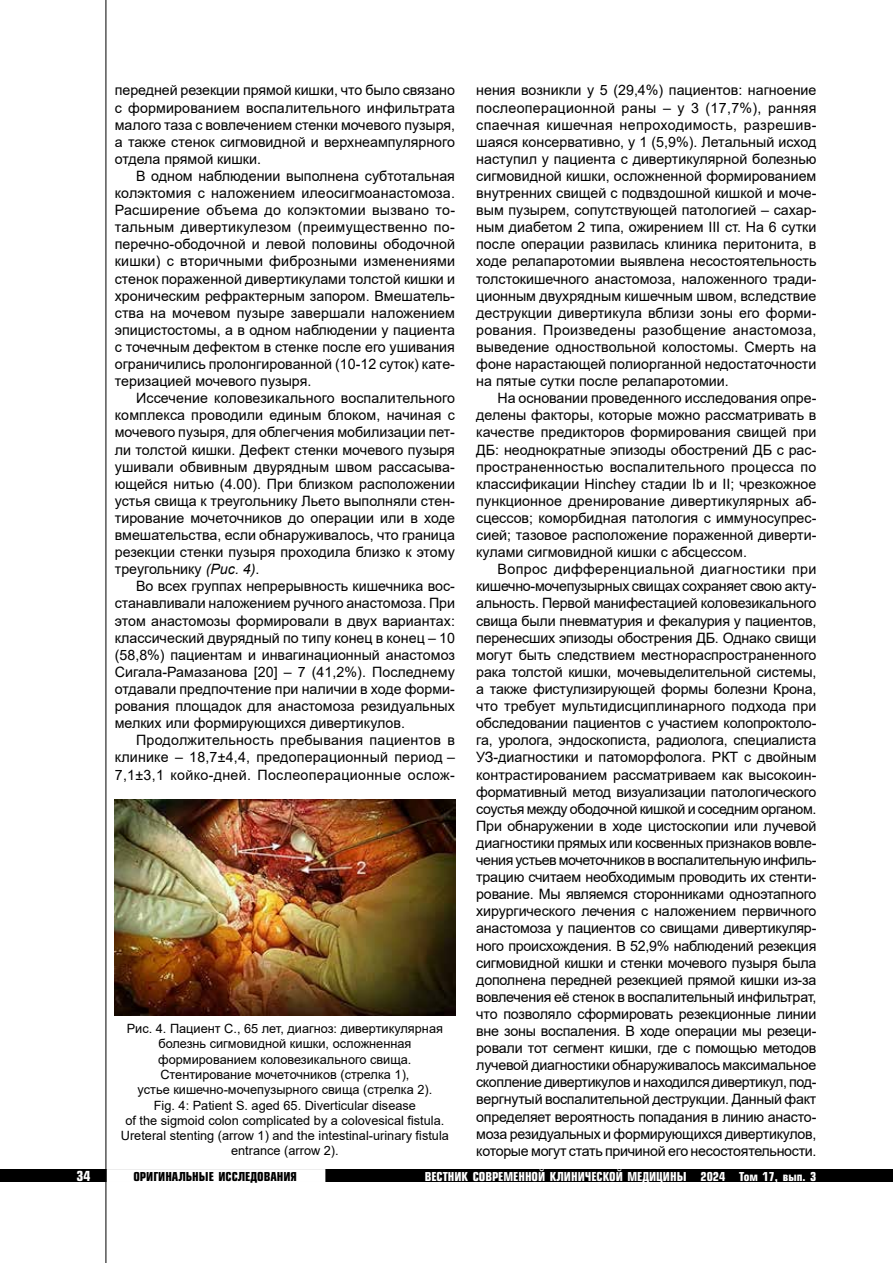
<style>
.page{position:relative;width:893px;height:1263px;background:#fff}
.page>*{position:absolute;margin:0;border:0;box-sizing:border-box;transform-origin:0 0}
.t1{font:14.25px/17.1px "Arial";color:#000;text-align:justify}
.t2{font:700 13.5px "Europe Cond";color:#fff}
.t3{font:12.75px/15.3px "Arial";color:#000;text-align:center}
.t4{font:700 12px "Europe Cond";color:#fff}
.t5{font:700 12px "Europe Cond";color:#000}
.s1{font-style:italic}
</style>
<div class="page">
<div style="left:0;top:1169px;width:893px;height:13px;background:#000"></div>
<div style="left:107px;top:1169px;width:218px;height:13px;background:#fff;border:2px solid #fff"></div>
<hr style="left:106px;top:0;width:1px;height:1263px;background:#000">
<img style="left:115px;top:799px;width:340px;height:216px">
<p class="t1" style="left:115px;top:82px;width:342px">передней резекции прямой кишки, что было связано с формированием воспалительного инфильтрата малого таза с вовлечением стенки мочевого пузыря, а также стенок сигмовидной и верхнеампулярного отдела прямой кишки.</p>
<p class="t1" style="left:115px;top:167px;width:342px;text-indent:21px">В одном наблюдении выполнена субтотальная колэктомия с наложением илеосигмоанастомоза.<br>Расширение объема до колэктомии вызвано то&shy;тальным дивертикулезом (преимущественно по&shy;перечно-ободочной и левой половины ободочной кишки) с вторичными фиброзными изменениями стенок пораженной дивертикулами толстой кишки и хроническим рефрактерным запором. Вмешатель&shy;ства на мочевом пузыре завершали наложением эпицистостомы, а в одном наблюдении у пациента с точечным дефектом в стенке после его ушивания ограничились пролонгированной (10-12 суток) кате&shy;теризацией мочевого пузыря.</p>
<p class="t1" style="left:115px;top:390px;width:342px;text-indent:21px">Иссечение коловезикального воспалительного комплекса проводили единым блоком, начиная с мочевого пузыря, для облегчения мобилизации пет&shy;ли толстой кишки. Дефект стенки мочевого пузыря ушивали обвивным двурядным швом рассасыва&shy;ющейся нитью (4.00). При близком расположении устья свища к треугольнику Льето выполняли стен&shy;тирование мочеточников до операции или в ходе вмешательства, если обнаруживалось, что граница резекции стенки пузыря проходила близко к этому треугольнику <span class="s1">(Рис. 4)</span>.</p>
<p class="t1" style="left:115px;top:578px;width:342px;text-indent:21px">Во всех группах непрерывность кишечника вос&shy;станавливали наложением ручного анастомоза. При этом анастомозы формировали в двух вариантах: классический двурядный по типу конец в конец – 10 (58,8%) пациентам и инвагинационный анастомоз Сигала-Рамазанова [20] – 7 (41,2%). Последнему отдавали предпочтение при наличии в ходе форми&shy;рования площадок для анастомоза резидуальных мелких или формирующихся дивертикулов.</p>
<p class="t1" style="left:115px;top:732px;width:342px;text-indent:21px">Продолжительность пребывания пациентов в клинике – 18,7±4,4, предоперационный период – 7,1±3,1 койко-дней. Послеоперационные ослож-</p>
<p class="t3" style="left:121px;top:1021px;width:330px">Рис. 4. Пациент С., 65 лет, диагноз: дивертикулярная болезнь сигмовидной кишки, осложненная формированием коловезикального свища.<br>Стентирование мочеточников (стрелка 1),<br>устье кишечно-мочепузырного свища (стрелка 2).<br>Fig. 4: Patient S. aged 65. Diverticular disease<br>of the sigmoid colon complicated by a colovesical fistula.<br>Ureteral stenting (arrow 1) and the intestinal-urinary fistula entrance (arrow 2).</p>
<p class="t1" style="left:476px;top:82px;width:342px">нения возникли у 5 (29,4%) пациентов: нагноение послеоперационной раны – у 3 (17,7%), ранняя спаечная кишечная непроходимость, разрешив&shy;шаяся консервативно, у 1 (5,9%). Летальный исход наступил у пациента с дивертикулярной болезнью сигмовидной кишки, осложненной формированием внутренних свищей с подвздошной кишкой и моче&shy;вым пузырем, сопутствующей патологией – сахар&shy;ным диабетом 2 типа, ожирением III ст. На 6 сутки после операции развилась клиника перитонита, в ходе релапаротомии выявлена несостоятельность толстокишечного анастомоза, наложенного тради&shy;ционным двухрядным кишечным швом, вследствие деструкции дивертикула вблизи зоны его форми&shy;рования. Произведены разобщение анастомоза, выведение одноствольной колостомы. Смерть на фоне нарастающей полиорганной недостаточности на пятые сутки после релапаротомии.</p>
<p class="t1" style="left:476px;top:390px;width:342px;text-indent:21px">На основании проведенного исследования опре&shy;делены факторы, которые можно рассматривать в качестве предикторов формирования свищей при ДБ: неоднократные эпизоды обострений ДБ с рас&shy;пространенностью воспалительного процесса по классификации Hinchey стадии Ib и II; чрезкожное пункционное дренирование дивертикулярных аб&shy;сцессов; коморбидная патология с иммуносупрес&shy;сией; тазовое расположение пораженной диверти&shy;кулами сигмовидной кишки с абсцессом.</p>
<p class="t1" style="left:476px;top:561px;width:342px;text-indent:21px">Вопрос дифференциальной диагностики при кишечно-мочепузырных свищах сохраняет свою акту&shy;альность. Первой манифестацией коловезикального свища были пневматурия и фекалурия у пациентов, перенесших эпизоды обострения ДБ. Однако свищи могут быть следствием местнораспространенного рака толстой кишки, мочевыделительной системы, а также фистулизирующей формы болезни Крона, что требует мультидисциплинарного подхода при обследовании пациентов с участием колопроктоло&shy;га, уролога, эндоскописта, радиолога, специалиста УЗ-диагностики и патоморфолога. РКТ с двойным контрастированием рассматриваем как высокоин&shy;формативный метод визуализации патологического соустья между ободочной кишкой и соседним органом.<br>При обнаружении в ходе цистоскопии или лучевой диагностики прямых или косвенных признаков вовле&shy;чения устьев мочеточников в воспалительную инфиль&shy;трацию считаем необходимым проводить их стенти&shy;рование. Мы являемся сторонниками одноэтапного хирургического лечения с наложением первичного анастомоза у пациентов со свищами дивертикуляр&shy;ного происхождения. В 52,9% наблюдений резекция сигмовидной кишки и стенки мочевого пузыря была дополнена передней резекцией прямой кишки из-за вовлечения её стенок в воспалительный инфильтрат, что позволяло сформировать резекционные линии вне зоны воспаления. В ходе операции мы резеци&shy;ровали тот сегмент кишки, где с помощью методов лучевой диагностики обнаруживалось максимальное скопление дивертикулов и находился дивертикул, под&shy;вергнутый воспалительной деструкции. Данный факт определяет вероятность попадания в линию анасто&shy;моза резидуальных и формирующихся дивертикулов, которые могут стать причиной его несостоятельности.</p>
<p class="t2" style="left:76px;top:1167px;width:15px">34</p>
<p class="t5" style="left:133px;top:1168px;width:165px">ОРИГИНАЛЬНЫЕ ИССЛЕДОВАНИЯ</p>
<p class="t4" style="left:425px;top:1168px;width:393px">ВЕСТНИК СОВРЕМЕННОЙ КЛИНИЧЕСКОЙ МЕДИЦИНЫ 2024 Том 17, вып. 3</p>
</div>
